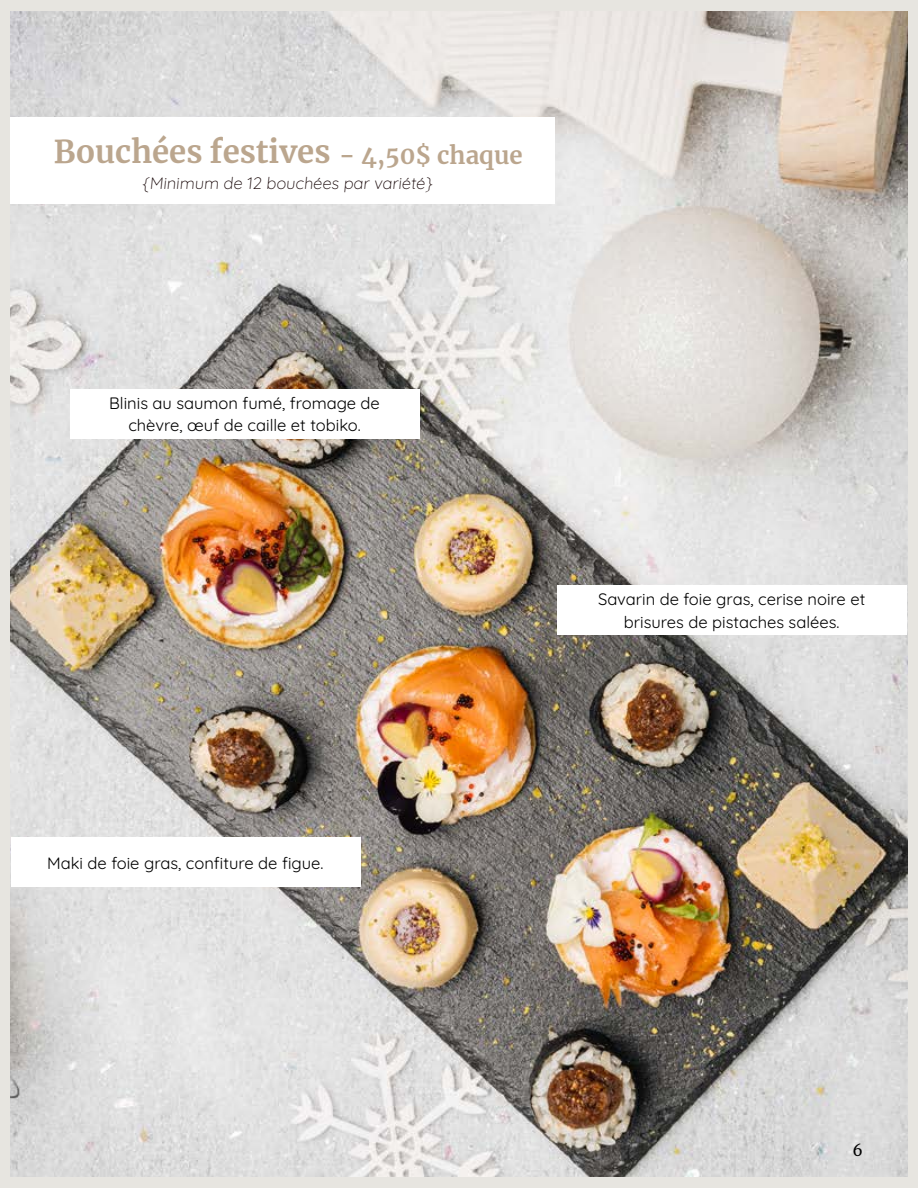
<style>
.page{position:relative;width:918px;height:1188px;background:#e7e5e0}
.page>*{position:absolute;margin:0;border:0;box-sizing:border-box;transform-origin:0 0}
.t1{font:700 31.2px "Merriweather";color:#bba68e}
.t2{font:700 24px "Merriweather";color:#bba68e;scale:1.1 1}
.t3{font:16.5px/22.5px "Quicksand";color:#000;text-align:center}
.t4{font:300 16.5px "Quicksand";color:#170607}
.t5{font:15.75px "Merriweather";color:#000}
</style>
<div class="page">
<img style="left:11px;top:12px;width:896px;height:1164px">
<div style="left:11px;top:118px;width:544px;height:86px;background:#fff"></div>
<div style="left:70px;top:389px;width:350px;height:49px;background:#fff"></div>
<div style="left:11px;top:837px;width:350px;height:50px;background:#fff"></div>
<div style="left:557px;top:585px;width:350px;height:50px;background:#fff"></div>
<h1 class="t1" style="left:54px;top:130px;width:278px">Bouchées festives</h1>
<h2 class="t2" style="left:339px;top:139px;width:169px">- 4,50$ chaque</h2>
<p class="t4" style="left:142px;top:171px;width:294px">{Minimum de 12 bouchées par variété}</p>
<p class="t3" style="left:109px;top:390px;width:272px">Blinis au saumon fumé, fromage de chèvre, œuf de caille et tobiko.</p>
<p class="t3" style="left:598px;top:586px;width:269px">Savarin de foie gras, cerise noire et brisures de pistaches salées.</p>
<p class="t3" style="left:47px;top:850px;width:278px">Maki de foie gras, confiture de figue.</p>
<p class="t5" style="left:852px;top:1140px;width:12px">6</p>
</div>
